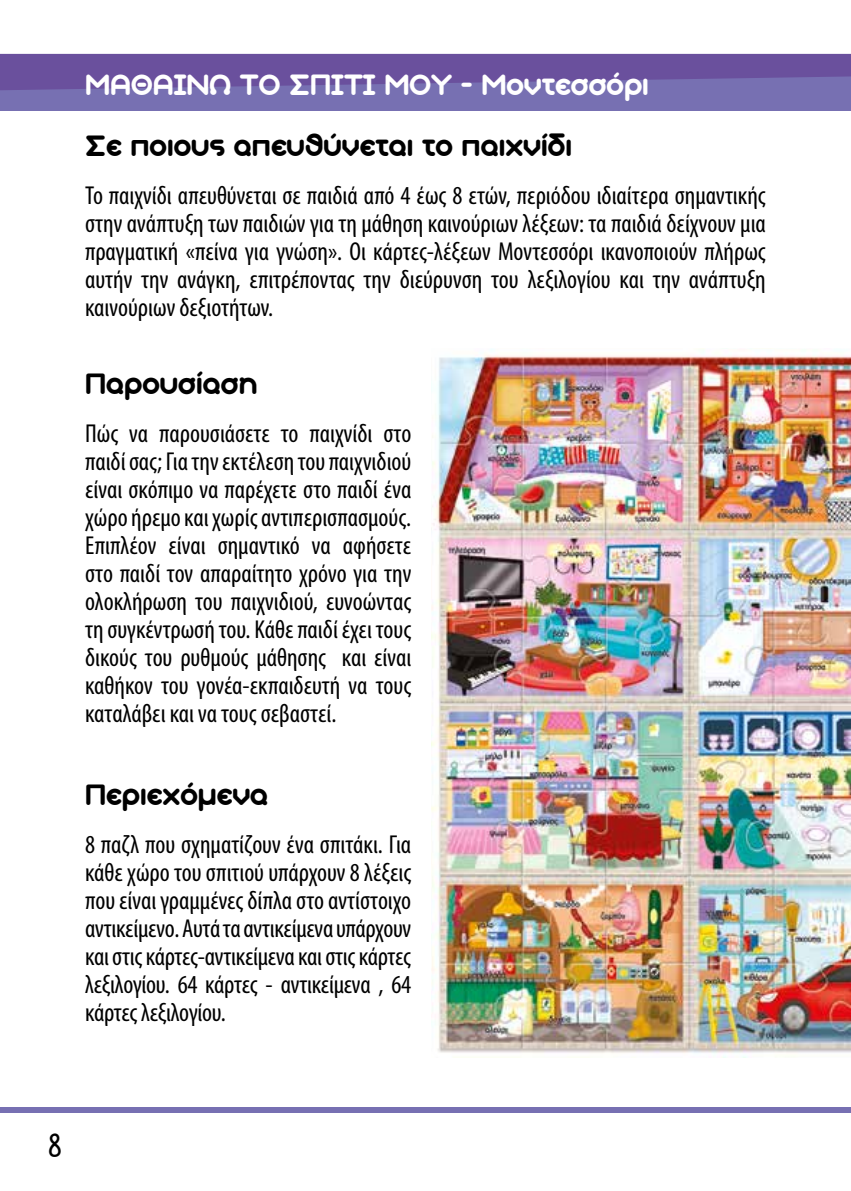
<style>
.page{position:relative;width:851px;height:1191px;background:#fff}
.page>*{position:absolute;margin:0;border:0;box-sizing:border-box;transform-origin:0 0}
.t1{font:32px "Aka Acid GR Soft Ice Cream";color:#000}
.t2{font:32px "Aka Acid GR Soft Ice Cream";color:#fff}
.t3{font:condensed 26px/28px "Myriad Pro";color:#000;text-align:justify}
.t4{font:24px "KG She Persisted";color:#000}
</style>
<div class="page">
<div style="left:0;top:54px;width:850px;height:57px;background:#7770b2"></div>
<svg style="left:0;top:54px;width:850px;height:36px"></svg>
<div style="left:0;top:1107px;width:850px;height:5px;background:#7770b2"></div>
<img style="left:431px;top:348px;width:419px;height:709px">
<p class="t2" style="left:85px;top:68px;width:565px">ΜΑΘΑΙΝΩ ΤΟ ΣΠΙΤΙ ΜΟΥ - Μοντεσσόρι</p>
<p class="t1" style="left:85px;top:130px;width:488px">Σε ποιους απευθύνεται το παιχνίδι</p>
<p class="t3" style="left:85px;top:182px;width:682px">Το παιχνίδι απευθύνεται σε παιδιά από 4 έως 8 ετών, περιόδου ιδιαίτερα σημαντικής στην ανάπτυξη των παιδιών για τη μάθηση καινούριων λέξεων: τα παιδιά δείχνουν μια πραγματική «πείνα για γνώση». Οι κάρτες-λέξεων Μοντεσσόρι ικανοποιούν πλήρως αυτήν την ανάγκη, επιτρέποντας την διεύρυνση του λεξιλογίου και την ανάπτυξη καινούριων δεξιοτήτων.</p>
<p class="t1" style="left:85px;top:367px;width:173px">Παρουσίαση</p>
<p class="t3" style="left:85px;top:420px;width:328px">Πώς να παρουσιάσετε το παιχνίδι στο παιδί σας; Για την εκτέλεση του παιχνιδιού είναι σκόπιμο να παρέχετε στο παιδί ένα χώρο ήρεμο και χωρίς αντιπερισπασμούς.<br>Επιπλέον είναι σημαντικό να αφήσετε στο παιδί τον απαραίτητο χρόνο για την ολοκλήρωση του παιχνιδιού, ευνοώντας τη συγκέντρωσή του. Κάθε παιδί έχει τους δικούς του ρυθμούς μάθησης και είναι καθήκον του γονέα-εκπαιδευτή να τους καταλάβει και να τους σεβαστεί.</p>
<p class="t1" style="left:85px;top:778px;width:184px">Περιεχόμενα</p>
<p class="t3" style="left:85px;top:831px;width:327px">8 παζλ που σχηματίζουν ένα σπιτάκι. Για κάθε χώρο του σπιτιού υπάρχουν 8 λέξεις που είναι γραμμένες δίπλα στο αντίστοιχο αντικείμενο. Αυτά τα αντικείμενα υπάρχουν και στις κάρτες-αντικείμενα και στις κάρτες λεξιλογίου. 64 κάρτες - αντικείμενα , 64 κάρτες λεξιλογίου.</p>
<p class="t4" style="left:49px;top:1127px;width:14px">8</p>
</div>
